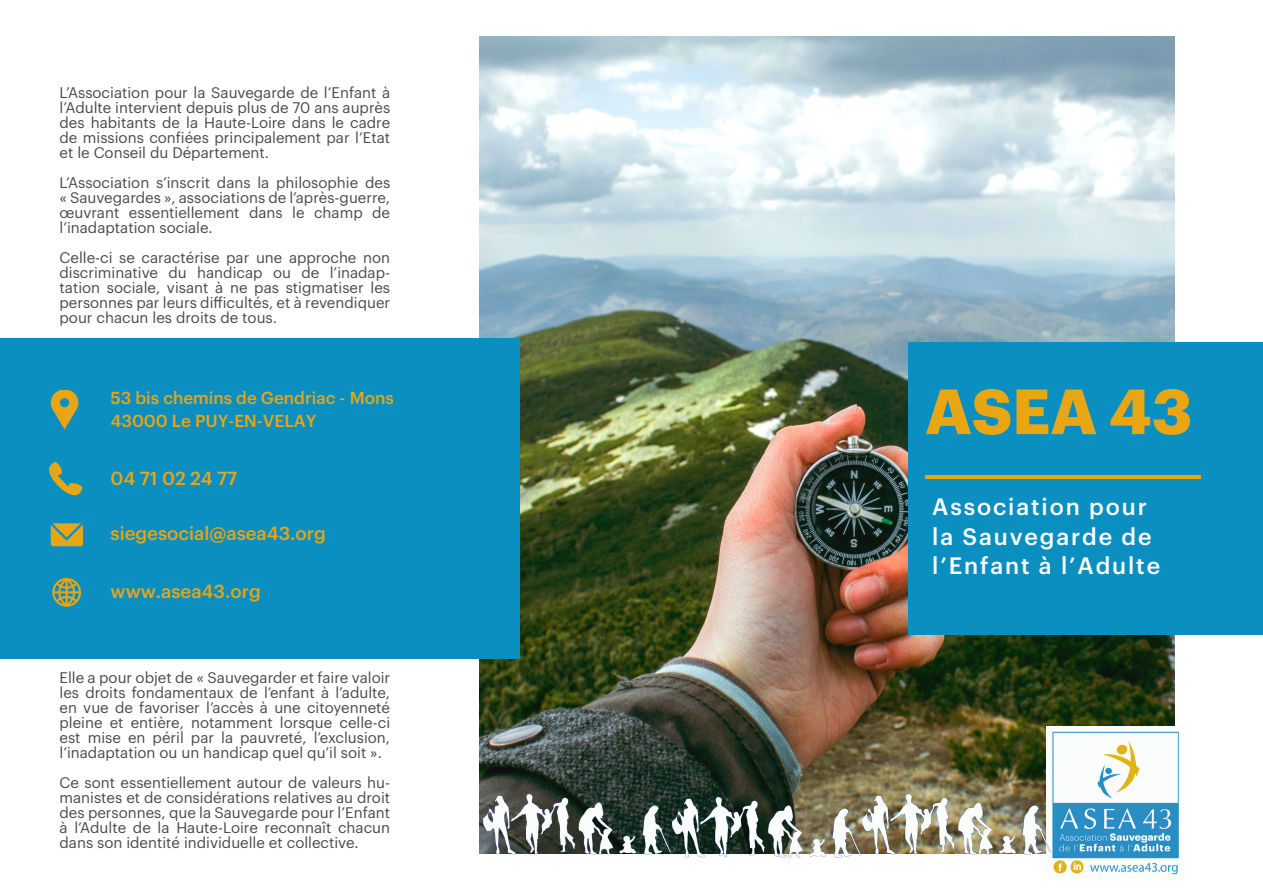
<style>
.page{position:relative;width:1263px;height:893px;background:#fff}
.page>*{position:absolute;margin:0;border:0;box-sizing:border-box;transform-origin:0 0}
.t1{font:700 62.4px "Graphik";color:#e8a514}
.t2{font:500 23.25px/29.8px "Graphik";letter-spacing:.08em;color:#fff}
.t3{font:500 18.6px "Graphik";color:#e8a514}
.t4{font:500 16.95px/23px "Graphik";color:#e8a514}
.t5{font:15px/15px "Graphik";color:#494a4b;text-align:justify}
</style>
<div class="page">
<img style="left:480px;top:37px;width:695px;height:816px">
<div style="left:0;top:338px;width:519px;height:320px;background:#0b8fc1"></div>
<div style="left:908px;top:342px;width:355px;height:293px;background:#0b8fc1"></div>
<hr style="left:925px;top:475px;width:276px;height:4px;background:#e8a514">
<svg style="left:49px;top:462px;width:33px;height:33px"></svg>
<svg style="left:51px;top:523px;width:32px;height:23px"></svg>
<svg style="left:51px;top:390px;width:27px;height:39px"></svg>
<svg style="left:52px;top:578px;width:29px;height:29px"></svg>
<img style="left:1047px;top:727px;width:132px;height:148px">
<img style="left:861px;top:794px;width:190px;height:62px">
<img style="left:672px;top:796px;width:189px;height:62px">
<img style="left:482px;top:794px;width:190px;height:62px">
<p class="t5" style="left:60px;top:84px;width:332px">L’Association pour la Sauvegarde de l’Enfant à l’Adulte intervient depuis plus de 70 ans auprès des habitants de la Haute-Loire dans le cadre de missions confiées principalement par l’Etat et le Conseil du Département.</p>
<p class="t5" style="left:60px;top:174px;width:332px">L’Association s’inscrit dans la philosophie des « Sauvegardes », associations de l’après-guerre, œuvrant essentiellement dans le champ de l’inadaptation sociale.</p>
<p class="t5" style="left:60px;top:249px;width:332px">Celle-ci se caractérise par une approche non discriminative du handicap ou de l’inadap&shy;tation sociale, visant à ne pas stigmatiser les personnes par leurs difficultés, et à revendiquer pour chacun les droits de tous.</p>
<p class="t4" style="left:111px;top:385px;width:285px">53 bis chemins de Gendriac - Mons<br>43000 Le PUY-EN-VELAY</p>
<p class="t3" style="left:111px;top:464px;width:128px">04 71 02 24 77</p>
<p class="t3" style="left:111px;top:519px;width:217px">siegesocial@asea43.org</p>
<p class="t3" style="left:111px;top:577px;width:152px">www.asea43.org</p>
<p class="t5" style="left:60px;top:669px;width:332px">Elle a pour objet de « Sauvegarder et faire valoir les droits fondamentaux de l’enfant à l’adulte, en vue de favoriser l’accès à une citoyenneté pleine et entière, notamment lorsque celle-ci est mise en péril par la pauvreté, l’exclusion, l’inadaptation ou un handicap quel qu’il soit ».</p>
<p class="t5" style="left:60px;top:774px;width:332px">Ce sont essentiellement autour de valeurs hu&shy;manistes et de considérations relatives au droit des personnes, que la Sauvegarde pour l’Enfant à l’Adulte de la Haute-Loire reconnaît chacun dans son identité individuelle et collective.</p>
<p class="t1" style="left:925px;top:363px;width:269px">ASEA 43</p>
<p class="t2" style="left:932px;top:489px;width:229px">Association pour la Sauvegarde de l’Enfant à l’Adulte</p>
</div>
